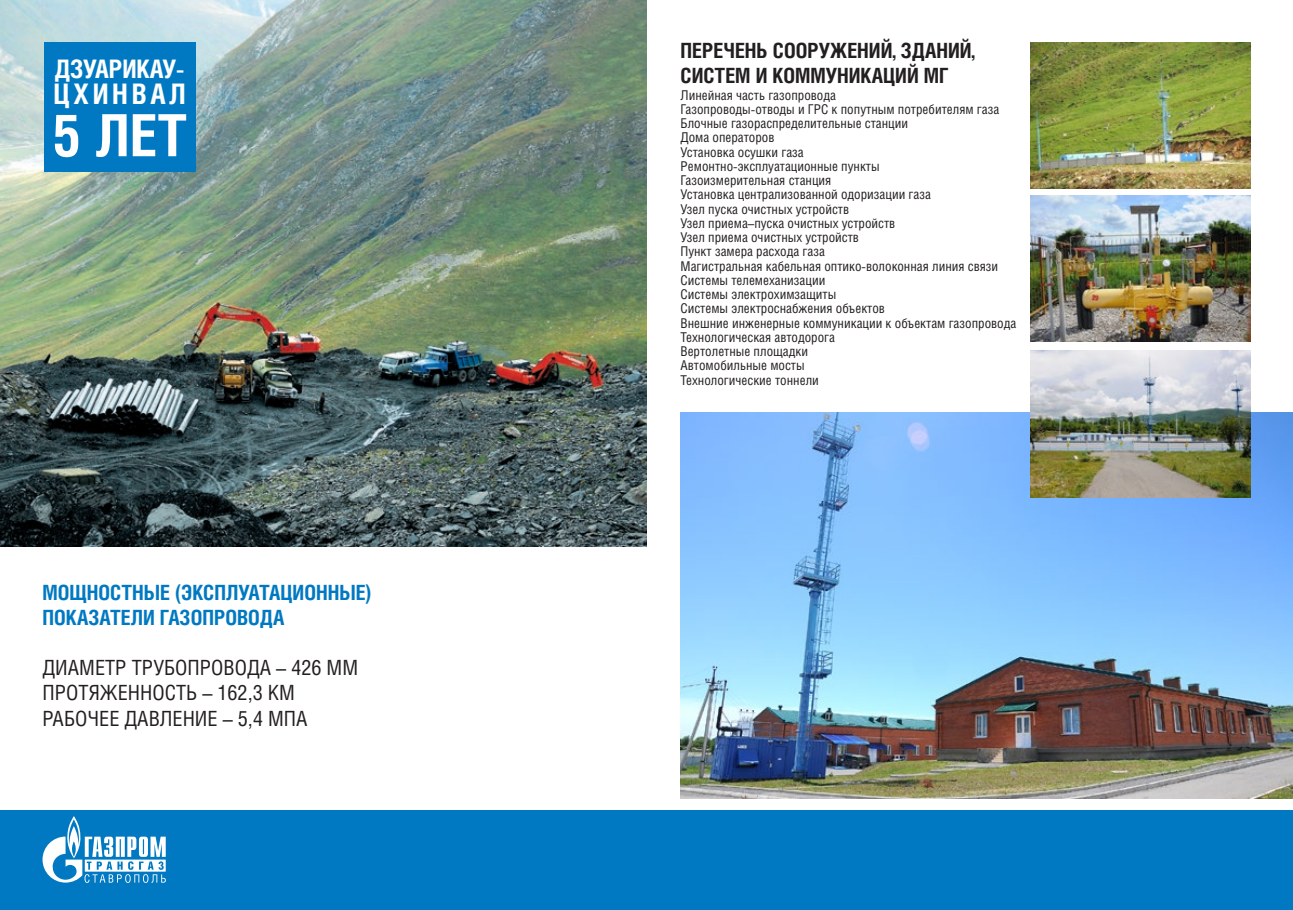
<style>
.page{position:relative;width:1293px;height:910px;background:#fff}
.page>*{position:absolute;margin:0;border:0;box-sizing:border-box;transform-origin:0 0}
.t1{font:700 58.2px "Helios Cond";color:#fff}
.t2{font:700 28.35px "Helios Cond";letter-spacing:.13em;color:#fff}
.t3{font:700 25.5px "Helios Cond";letter-spacing:-.01em;color:#fff}
.t4{font:21px "Helios Cond";color:#231f20}
.t5{font:700 21px "Helios Cond";color:#0079c2}
.t6{font:700 21px "Helios Cond";color:#231f20}
.t7{font:13.5px "Helios Cond";color:#231f20}
</style>
<div class="page">
<img style="left:1031px;top:196px;width:219px;height:146px">
<img style="left:1031px;top:43px;width:219px;height:145px">
<img style="left:0;top:0;width:646px;height:546px">
<div style="left:0;top:810px;width:1293px;height:100px;background:#0079c2"></div>
<div style="left:44px;top:43px;width:152px;height:129px;background:#0079c2"></div>
<svg style="left:43px;top:816px;width:123px;height:67px"></svg>
<img style="left:680px;top:412px;width:613px;height:386px">
<img style="left:1031px;top:351px;width:219px;height:146px">
<p class="t3" style="left:54px;top:53px;width:131px">ДЗУАРИКАУ-</p>
<p class="t2" style="left:53px;top:77px;width:134px">ЦХИНВАЛ</p>
<p class="t1" style="left:52px;top:101px;width:136px">5 ЛЕТ</p>
<p class="t5" style="left:43px;top:579px;width:331px">МОЩНОСТНЫЕ (ЭКСПЛУАТАЦИОННЫЕ)</p>
<p class="t5" style="left:43px;top:605px;width:243px">ПОКАЗАТЕЛИ ГАЗОПРОВОДА</p>
<p class="t4" style="left:43px;top:655px;width:317px">ДИАМЕТР ТРУБОПРОВОДА – 426 ММ</p>
<p class="t4" style="left:43px;top:680px;width:254px">ПРОТЯЖЕННОСТЬ – 162,3 КМ</p>
<p class="t4" style="left:43px;top:705px;width:267px">РАБОЧЕЕ ДАВЛЕНИЕ – 5,4 МПА</p>
<p class="t6" style="left:680px;top:38px;width:296px">ПЕРЕЧЕНЬ СООРУЖЕНИЙ, ЗДАНИЙ,</p>
<p class="t6" style="left:680px;top:63px;width:270px">СИСТЕМ И КОММУНИКАЦИЙ МГ</p>
<p class="t7" style="left:680px;top:87px;width:157px">Линейная часть газопровода</p>
<p class="t7" style="left:680px;top:101px;width:320px">Газопроводы-отводы и ГРС к попутным потребителям газа</p>
<p class="t7" style="left:680px;top:115px;width:229px">Блочные газораспределительные станции</p>
<p class="t7" style="left:680px;top:129px;width:96px">Дома операторов</p>
<p class="t7" style="left:680px;top:144px;width:125px">Установка осушки газа</p>
<p class="t7" style="left:680px;top:158px;width:201px">Ремонтно-эксплуатационные пункты</p>
<p class="t7" style="left:680px;top:172px;width:152px">Газоизмерительная станция</p>
<p class="t7" style="left:680px;top:186px;width:252px">Установка централизованной одоризации газа</p>
<p class="t7" style="left:680px;top:201px;width:170px">Узел пуска очистных устройств</p>
<p class="t7" style="left:680px;top:215px;width:216px">Узел приема–пуска очистных устройств</p>
<p class="t7" style="left:680px;top:229px;width:180px">Узел приема очистных устройств</p>
<p class="t7" style="left:680px;top:243px;width:146px">Пункт замера расхода газа</p>
<p class="t7" style="left:680px;top:258px;width:319px">Магистральная кабельная оптико-волоконная линия связи</p>
<p class="t7" style="left:680px;top:272px;width:146px">Системы телемеханизации</p>
<p class="t7" style="left:680px;top:286px;width:157px">Системы электрохимзащиты</p>
<p class="t7" style="left:680px;top:300px;width:206px">Системы электроснабжения объектов</p>
<p class="t7" style="left:680px;top:315px;width:337px">Внешние инженерные коммуникации к объектам газопровода</p>
<p class="t7" style="left:680px;top:329px;width:156px">Технологическая автодорога</p>
<p class="t7" style="left:680px;top:343px;width:129px">Вертолетные площадки</p>
<p class="t7" style="left:680px;top:357px;width:126px">Автомобильные мосты</p>
<p class="t7" style="left:680px;top:372px;width:140px">Технологические тоннели</p>
</div>
